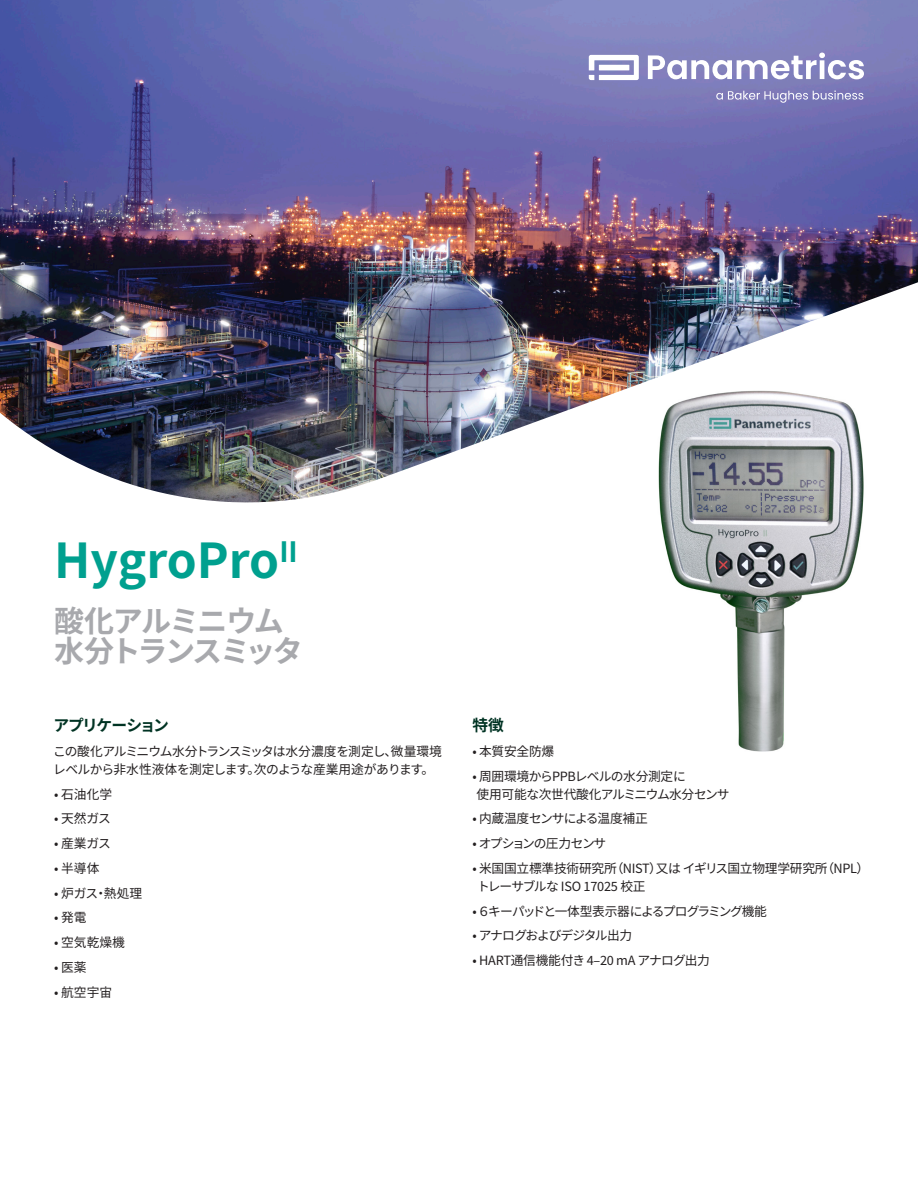
<style>
.page{position:relative;width:918px;height:1188px;background:#fff}
.page>*{position:absolute;margin:0;border:0;box-sizing:border-box;transform-origin:0 0}
._32pt-headline{font:700 48px "Noto Sans JP";color:#00a08f}
._32pt-headline-2{font:700 30px/30px "Noto Sans JP";letter-spacing:-.065em;color:#a8a9ad}
._10_5pt-body_subhead{font:700 15.75px "Noto Sans JP";letter-spacing:-.1em;color:#003323}
._10_5pt-body_subhead-2{font:700 15.75px "Noto Sans JP";letter-spacing:-.08em;color:#003323}
._8_5pt-body_text{font:12.75px/18px "Noto Sans JP";letter-spacing:-.02em;color:#231f20}
._8_5pt-body_text-2{font:12.75px/18px "Noto Sans JP";letter-spacing:-.045em;color:#231f20}
._8_5pt-body_text-3{font:12.75px "Noto Sans JP";letter-spacing:-.095em;color:#231f20}
._8_5pt-body_text-4{font:12.75px "Noto Sans JP";letter-spacing:-.09em;color:#231f20}
</style>
<div class="page">
<img style="left:0;top:0;width:918px;height:503px">
<img style="left:651px;top:387px;width:223px;height:365px">
<svg style="left:589px;top:55px;width:50px;height:25px"></svg>
<svg style="left:648px;top:53px;width:216px;height:26px"></svg>
<svg style="left:716px;top:90px;width:147px;height:13px;background:#9391c4"></svg>
<p class="_32pt-headline" style="left:54px;top:534px;width:245px">HygroPro<sup>II</sup></p>
<p class="_32pt-headline-2" style="left:54px;top:606px;width:250px">酸化アルミニウム水分トランスミッタ</p>
<p class="_10_5pt-body_subhead" style="left:53px;top:716px;width:117px">アプリケーション</p>
<p class="_8_5pt-body_text-2" style="left:53px;top:742px;width:390px">この酸化アルミニウム水分トランスミッタは水分濃度を測定し、微量環境レベルから非水性液体を測定します。次のような産業用途があります。</p>
<p class="_8_5pt-body_text" style="left:54px;top:785px;width:60px">• 石油化学</p>
<p class="_8_5pt-body_text" style="left:54px;top:810px;width:58px">• 天然ガス</p>
<p class="_8_5pt-body_text" style="left:54px;top:835px;width:58px">• 産業ガス</p>
<p class="_8_5pt-body_text" style="left:54px;top:859px;width:47px">• 半導体</p>
<p class="_8_5pt-body_text" style="left:54px;top:884px;width:90px">• 炉ガス・熱処理</p>
<p class="_8_5pt-body_text" style="left:54px;top:909px;width:34px">• 発電</p>
<p class="_8_5pt-body_text" style="left:54px;top:934px;width:72px">• 空気乾燥機</p>
<p class="_8_5pt-body_text" style="left:54px;top:958px;width:34px">• 医薬</p>
<p class="_8_5pt-body_text" style="left:54px;top:983px;width:60px">• 航空宇宙</p>
<p class="_10_5pt-body_subhead-2" style="left:472px;top:716px;width:33px">特徴</p>
<p class="_8_5pt-body_text" style="left:472px;top:742px;width:83px">• 本質安全防爆</p>
<p class="_8_5pt-body_text" style="left:477px;top:767px;width:254px;text-indent:-4px">• 周囲環境からPPBレベルの水分測定に<br>使用可能な次世代酸化アルミニウム水分センサ</p>
<p class="_8_5pt-body_text" style="left:472px;top:810px;width:177px">• 内蔵温度センサによる温度補正</p>
<p class="_8_5pt-body_text-3" style="left:472px;top:836px;width:135px">• オプションの圧力センサ</p>
<p class="_8_5pt-body_text" style="left:477px;top:859px;width:393px;text-indent:-5px">• 米国国立標準技術研究所（NIST）又は イギリス国立物理学研究所（NPL）トレーサブルな ISO 17025 校正</p>
<p class="_8_5pt-body_text-3" style="left:472px;top:904px;width:296px">• ６キーパッドと一体型表示器によるプログラミング機能</p>
<p class="_8_5pt-body_text-4" style="left:472px;top:928px;width:161px">• アナログおよびデジタル出力</p>
<p class="_8_5pt-body_text" style="left:472px;top:952px;width:239px">• HART通信機能付き 4–20 mA アナログ出力</p>
</div>
